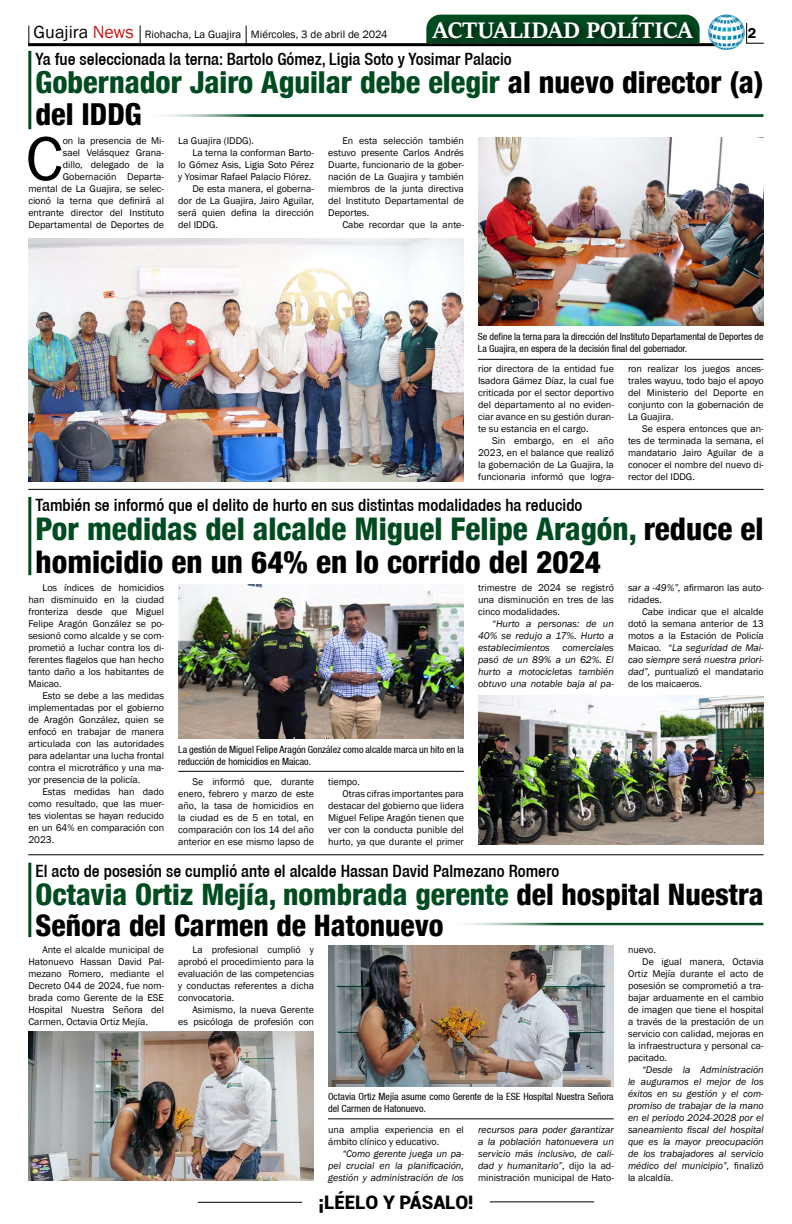
<style>
.page{position:relative;width:792px;height:1224px;background:#fff}
.page>*{position:absolute;margin:0;border:0;box-sizing:border-box;transform-origin:0 0}
.t1{font:64px "Franklin Gothic";color:#000}
.t2{font:800 condensed 31.2px/33.1px "Helvetica 87";color:#000}
.t3{font:800 condensed 30.3px/32.1px "Helvetica 87";color:#004b20}
.t4{font:800 condensed 29.6px/31.4px "Helvetica 87";color:#000}
.t5{font:700 24.8px "Sitka Heading";color:#fff}
.t6{font:900 18.7px "Roboto";color:#000}
.t7{font:500 condensed 17px "Helvetica 67";color:#000}
.t8{font:600 14.7px "Franklin Gothic";color:#000}
.t9{font:11px "Franklin Gothic";color:#000}
.t10{font:10px/12px "Franklin Gothic";color:#000;text-align:justify}
.t11{font:italic 10px/12px "Franklin Gothic";color:#000;text-align:justify}
.t12{font:condensed 10px/12px "Helvetica 57";color:#000}
.s1{font-size:18px}
.s2{font-size:18px;color:#c91311}
.s3{color:#000}
.s4{color:#004b20}
.s5{font-style:italic}
.s6{font-style:normal}
</style>
<div class="page">
<hr style="left:198px;top:1202px;width:104px;height:1px;background:#000">
<hr style="left:490px;top:1201px;width:104px;height:1px;background:#000">
<hr style="left:28px;top:43px;width:688px;height:3px;background:#000">
<svg style="left:746px;top:23px;width:18px;height:21px"></svg>
<svg style="left:28px;top:26px;width:1px;height:20px"></svg>
<svg style="left:140px;top:26px;width:1px;height:18px"></svg>
<svg style="left:246px;top:26px;width:1px;height:18px"></svg>
<img style="left:708px;top:14px;width:37px;height:36px">
<div style="left:429px;top:12px;width:274px;height:37px;background:#000;opacity:.75"></div>
<hr style="left:141px;top:114px;width:623px;height:3px;background:#004b20">
<hr style="left:442px;top:923px;width:322px;height:3px;background:#004b20">
<hr style="left:28px;top:497px;width:3px;height:78px;background:#004b20">
<hr style="left:28px;top:51px;width:3px;height:78px;background:#004b20">
<hr style="left:28px;top:863px;width:3px;height:74px;background:#004b20">
<hr style="left:28px;top:855px;width:736px;height:1px;background:#000">
<hr style="left:28px;top:489px;width:736px;height:1px;background:#000">
<img style="left:178px;top:584px;width:286px;height:154px">
<img style="left:478px;top:695px;width:286px;height:150px">
<hr style="left:178px;top:771px;width:286px;height:1px;background:#000">
<img style="left:28px;top:1031px;width:286px;height:150px">
<img style="left:328px;top:946px;width:286px;height:140px">
<hr style="left:328px;top:1119px;width:286px;height:1px;background:#000">
<img style="left:28px;top:238px;width:436px;height:243px">
<img style="left:478px;top:137px;width:286px;height:189px">
<hr style="left:478px;top:359px;width:286px;height:1px;background:#000">
<p class="t9" style="left:34px;top:28px;width:356px"><span class="s1">Guajira</span> <span class="s2">News</span> Riohacha, La Guajira Miércoles, 3 de abril de 2024</p>
<h3 class="t5" style="left:433px;top:12px;width:261px">ACTUALIDAD POLÍTICA</h3>
<h3 class="t8" style="left:748px;top:24px;width:10px">2</h3>
<h3 class="t7" style="left:36px;top:49px;width:478px">Ya fue seleccionada la terna: Bartolo Gómez, Ligia Soto y Yosimar Palacio</h3>
<h3 class="t3" style="left:36px;top:66px;width:729px">Gobernador Jairo Aguilar debe elegir <span class="s3">al nuevo director (a) del IDDG</span></h3>
<h1 class="t1" style="left:26px;top:119px;width:39px">C</h1>
<p class="t10" style="left:28px;top:135px;width:137px;text-align:right">on la presencia de Mi-<br>sael Velásquez Grana-<br>dillo, delegado de la<br>Gobernación Departa-<br>mental de La Guajira, se selec&shy;cionó la terna que definirá al entrante director del Instituto<br>Departamental de Deportes de</p>
<p class="t10" style="left:178px;top:135px;width:77px">La Guajira (IDDG).</p>
<p class="t10" style="left:192px;top:147px;width:123px">La terna la conforman Barto-</p>
<p class="t10" style="left:178px;top:159px;width:137px">lo Gómez Asis, Ligia Soto Pérez</p>
<p class="t10" style="left:178px;top:171px;width:135px">y Yosimar Rafael Palacio Flórez.</p>
<p class="t10" style="left:192px;top:183px;width:123px">De esta manera, el goberna-</p>
<p class="t10" style="left:178px;top:195px;width:137px">dor de La Guajira, Jairo Aguilar,</p>
<p class="t10" style="left:178px;top:207px;width:137px">será quien defina la dirección</p>
<p class="t10" style="left:178px;top:219px;width:41px">del IDDG.</p>
<p class="t10" style="left:328px;top:135px;width:137px;text-indent:14px">En esta selección también estuvo presente Carlos Andrés Duarte, funcionario de la gober&shy;nación de La Guajira y también miembros de la junta directiva del Instituto Departamental de Deportes.</p>
<p class="t10" style="left:342px;top:219px;width:123px">Cabe recordar que la ante-</p>
<p class="t12" style="left:478px;top:330px;width:287px">Se define la terna para la dirección del Instituto Departamental de Deportes de<br>La Guajira, en espera de la decisión final del gobernador.</p>
<p class="t10" style="left:478px;top:363px;width:137px">rior directora de la entidad fue Isadora Gámez Díaz, la cual fue criticada por el sector deportivo del departamento al no eviden&shy;ciar avance en su gestión duran&shy;te su estancia en el cargo.</p>
<p class="t10" style="left:478px;top:435px;width:137px;text-indent:14px">Sin embargo, en el año 2023, en el balance que realizó la gobernación de La Guajira, la funcionaria informó que logra-</p>
<p class="t10" style="left:628px;top:363px;width:137px">ron realizar los juegos ances&shy;trales wayuu, todo bajo el apoyo del Ministerio del Deporte en conjunto con la gobernación de La Guajira.</p>
<p class="t10" style="left:628px;top:423px;width:137px;text-indent:14px">Se espera entonces que an&shy;tes de terminada la semana, el mandatario Jairo Aguilar de a conocer el nombre del nuevo di&shy;rector del IDDG.</p>
<h3 class="t7" style="left:36px;top:495px;width:548px">También se informó que el delito de hurto en sus distintas modalidades ha reducido</h3>
<h2 class="t2" style="left:36px;top:512px;width:730px"><span class="s4">Por medidas del alcalde Miguel Felipe Aragón,</span> reduce el homicidio en un 64% en lo corrido del 2024</h2>
<p class="t10" style="left:28px;top:582px;width:137px;text-indent:14px">Los índices de homicidios han disminuido en la ciudad fronteriza desde que Miguel Felipe Aragón González se po&shy;sesionó como alcalde y se com&shy;prometió a luchar contra los di&shy;ferentes flagelos que han hecho tanto daño a los habitantes de Maicao.</p>
<p class="t10" style="left:28px;top:690px;width:137px;text-indent:14px">Esto se debe a las medidas implementadas por el gobierno de Aragón González, quien se enfocó en trabajar de manera articulada con las autoridades para adelantar una lucha frontal contra el microtráfico y una ma&shy;yor presencia de la policía.</p>
<p class="t10" style="left:28px;top:786px;width:137px;text-indent:14px">Estas medidas han dado como resultado, que las muer&shy;tes violentas se hayan reducido en un 64% en comparación con 2023.</p>
<p class="t10" style="left:178px;top:776px;width:137px;text-indent:14px">Se informó que, durante enero, febrero y marzo de este año, la tasa de homicidios en la ciudad es de 5 en total, en comparación con los 14 del año anterior en ese mismo lapso de</p>
<p class="t10" style="left:328px;top:776px;width:33px">tiempo.</p>
<p class="t12" style="left:178px;top:743px;width:287px">La gestión de Miguel Felipe Aragón González como alcalde marca un hito en la reducción de homicidios en Maicao.</p>
<p class="t10" style="left:342px;top:788px;width:123px">Otras cifras importantes para</p>
<p class="t10" style="left:328px;top:800px;width:137px">destacar del gobierno que lidera</p>
<p class="t10" style="left:328px;top:812px;width:137px">Miguel Felipe Aragón tienen que</p>
<p class="t10" style="left:328px;top:824px;width:137px">ver con la conducta punible del</p>
<p class="t10" style="left:328px;top:836px;width:137px">hurto, ya que durante el primer</p>
<p class="t10" style="left:478px;top:582px;width:137px">trimestre de 2024 se registró una disminución en tres de las cinco modalidades.</p>
<p class="t11" style="left:478px;top:618px;width:137px;text-indent:14px">“Hurto a personas: de un 40% se redujo a 17%. Hurto a establecimientos</p>
<p class="t11" style="left:478px;top:642px;width:137px;text-indent:85px">comerciales pasó de un 89% a un 62%. El hurto a motocicletas también obtuvo una notable baja al pa-</p>
<h3 class="t7" style="left:36px;top:861px;width:525px">El acto de posesión se cumplió ante el alcalde Hassan David Palmezano Romero</h3>
<p class="t10" style="left:628px;top:582px;width:137px"><span class="s5">sar a -49%”,</span> afirmaron las auto&shy;ridades.</p>
<p class="t10" style="left:628px;top:606px;width:137px;text-indent:14px">Cabe indicar que el alcalde dotó la semana anterior de 13 motos a la Estación de Policía Maicao. <span class="s5">“La seguridad de Mai&shy;cao siempre será nuestra priori&shy;dad”,</span> puntualizó el mandatario de los maicaeros.</p>
<h3 class="t4" style="left:36px;top:878px;width:729px"><span class="s4">Octavia Ortiz Mejía, nombrada gerente</span> del hospital Nuestra<br>Señora del Carmen de Hatonuevo</h3>
<p class="t10" style="left:28px;top:944px;width:137px;text-indent:14px">Ante el alcalde municipal de Hatonuevo Hassan David Pal&shy;mezano Romero, mediante el Decreto 044 de 2024, fue nom&shy;brada como Gerente de la ESE Hospital Nuestra Señora del Carmen, Octavia Ortiz Mejía.</p>
<p class="t10" style="left:178px;top:944px;width:137px;text-indent:14px">La profesional cumplió y aprobó el procedimiento para la evaluación de las competencias y conductas referentes a dicha convocatoria.</p>
<p class="t10" style="left:178px;top:1004px;width:137px;text-align:right">Asimismo, la nueva Gerente<br>es psicóloga de profesión con</p>
<p class="t12" style="left:328px;top:1090px;width:287px">Octavia Ortiz Mejía asume como Gerente de la ESE Hospital Nuestra Señora del Carmen de Hatonuevo.</p>
<p class="t10" style="left:328px;top:1124px;width:137px">una amplia experiencia en el ámbito clínico y educativo.</p>
<p class="t11" style="left:328px;top:1148px;width:137px;text-indent:14px">“Como gerente juega un pa&shy;pel crucial en la planificación, gestión y administración de los</p>
<p class="t11" style="left:478px;top:1124px;width:137px">recursos para poder garantizar a la población hatonuevera un servicio más inclusivo, de cali&shy;dad y humanitario”, <span class="s6">dijo la ad&shy;ministración municipal de Hato-</span></p>
<h3 class="t6" style="left:318px;top:1189px;width:157px">¡LÉELO Y PÁSALO!</h3>
<p class="t10" style="left:628px;top:944px;width:29px">nuevo.</p>
<p class="t10" style="left:642px;top:956px;width:123px">De igual manera, Octavia</p>
<p class="t10" style="left:628px;top:968px;width:137px">Ortiz Mejía durante el acto de</p>
<p class="t10" style="left:628px;top:980px;width:137px">posesión se comprometió a tra-</p>
<p class="t10" style="left:628px;top:992px;width:137px">bajar arduamente en el cambio</p>
<p class="t10" style="left:628px;top:1004px;width:137px">de imagen que tiene el hospital</p>
<p class="t10" style="left:628px;top:1016px;width:137px">a través de la prestación de un</p>
<p class="t10" style="left:628px;top:1028px;width:137px">servicio con calidad, mejoras en</p>
<p class="t10" style="left:628px;top:1040px;width:137px">la infraestructura y personal ca-</p>
<p class="t10" style="left:628px;top:1052px;width:41px">pacitado.</p>
<p class="t11" style="left:628px;top:1064px;width:137px;text-indent:14px">“Desde la Administración le auguramos el mejor de los éxitos en su gestión y el com&shy;promiso de trabajar de la mano en el periodo 2024-2028 por el saneamiento fiscal del hospital que es la mayor preocupación de los trabajadores al servicio médico del municipio”, <span class="s6">finalizó la alcaldía.</span></p>
</div>
